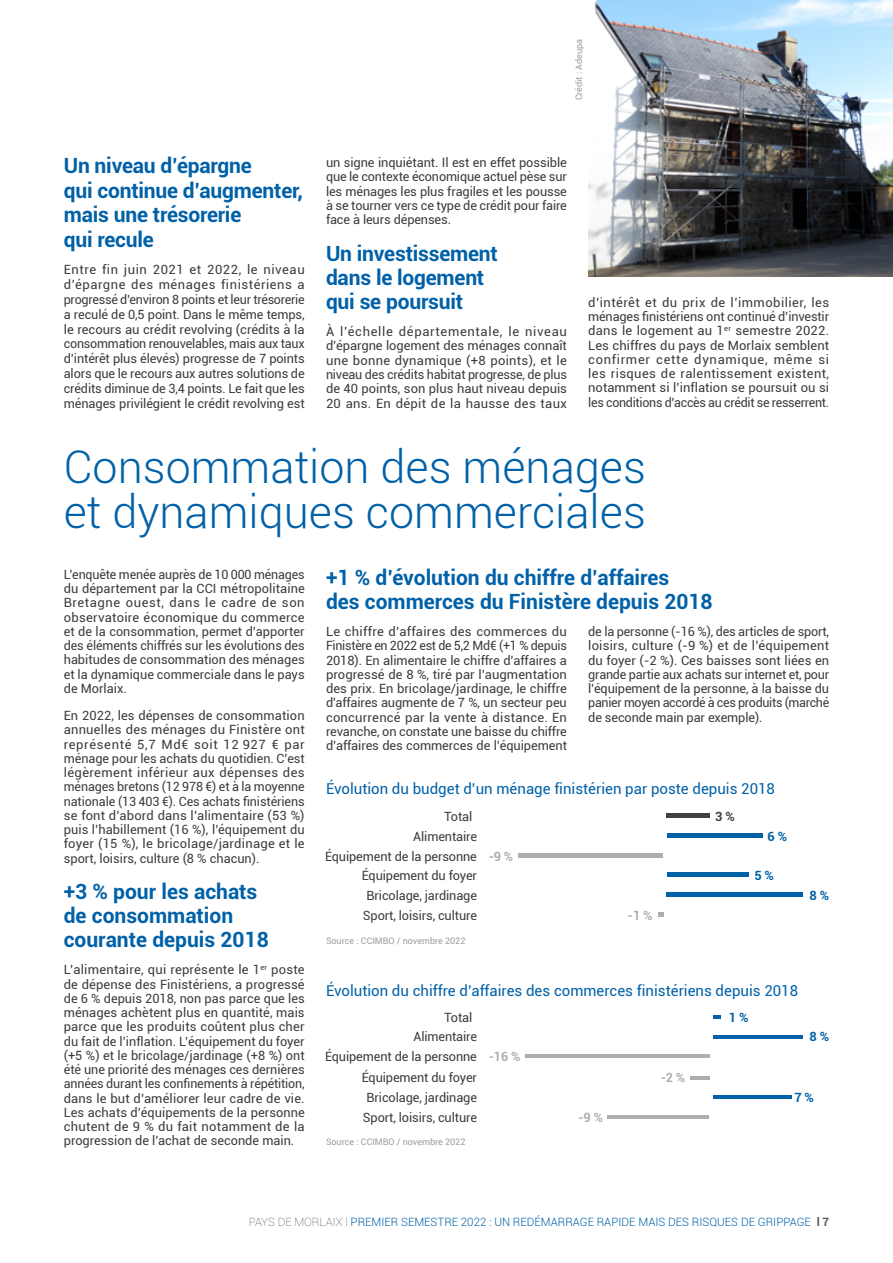
<style>
.page{position:relative;width:893px;height:1263px;background:#fff}
.page>*{position:absolute;margin:0;border:0;box-sizing:border-box;transform-origin:0 0}
.t1{font:300 45px/45px "Roboto";color:#0061a8}
.t2{font:700 21px/24px "Roboto";letter-spacing:-.01em;color:#0061a8}
.t3{font:15px "Roboto";color:#0061a8}
.t4{font:12.75px/14.2px "Roboto";letter-spacing:-.01em;color:#3c3c3b;text-align:justify}
.t5{font:700 12.75px "Roboto";color:#0061a8}
.t6{font:700 12.75px "Roboto";color:#aeaeae}
.t7{font:700 12.75px "Roboto";color:#424044}
.t8{font:300 11.55px "Roboto";color:#0061a8}
.t9{font:9px "Roboto";color:#9d9d9c}
.s1{font-weight:700;color:#aeaeae}
.s2{font-weight:100;color:#3c3c3b}
.s3{font-weight:100;color:#575756}
.s4{font-weight:700;color:#575756}
</style>
<div class="page">
<img style="left:588px;top:0;width:305px;height:276px">
<svg style="left:658px;top:912px;width:5px;height:5px"></svg>
<hr style="left:667px;top:814px;width:43px;height:4px;background:#424044">
<div style="left:518px;top:853px;width:145px;height:5px;background:#aeaeae"></div>
<div style="left:667px;top:833px;width:95px;height:5px;background:#0061a8"></div>
<div style="left:667px;top:872px;width:81px;height:5px;background:#0061a8"></div>
<div style="left:667px;top:892px;width:136px;height:5px;background:#0061a8"></div>
<svg style="left:713px;top:1015px;width:8px;height:4px"></svg>
<hr style="left:525px;top:1055px;width:184px;height:3px;background:#aeaeae">
<hr style="left:690px;top:1076px;width:19px;height:3px;background:#aeaeae">
<hr style="left:608px;top:1115px;width:101px;height:4px;background:#aeaeae">
<hr style="left:713px;top:1035px;width:90px;height:3px;background:#0061a8">
<hr style="left:713px;top:1096px;width:79px;height:3px;background:#0061a8">
<p class="t9" style="left:572px;top:100px;width:63px;rotate:-90deg">Crédit : Adeupa</p>
<h2 class="t2" style="left:64px;top:152px;width:241px;line-height:24.6px">Un niveau d’épargne<br>qui continue d’augmenter, mais une trésorerie<br>qui recule</h2>
<p class="t4" style="left:64px;top:262px;width:242px;line-height:14.9px">Entre fin juin 2021 et 2022, le niveau d’épargne des ménages finistériens a progressé d’environ 8 points et leur trésorerie a reculé de 0,5 point. Dans le même temps, le recours au crédit revolving (crédits à la consommation renouvelables, mais aux taux d’intérêt plus élevés) progresse de 7 points alors que le recours aux autres solutions de crédits diminue de 3,4 points. Le fait que les ménages privilégient le crédit revolving est</p>
<p class="t4" style="left:326px;top:155px;width:242px">un signe inquiétant. Il est en effet possible que le contexte économique actuel pèse sur les ménages les plus fragiles et les pousse à se tourner vers ce type de crédit pour faire face à leurs dépenses.</p>
<h2 class="t2" style="left:326px;top:241px;width:173px">Un investissement dans le logement qui se poursuit</h2>
<p class="t4" style="left:326px;top:324px;width:242px">À l’échelle départementale, le niveau d’épargne logement des ménages connaît une bonne dynamique (+8 points), et le niveau des crédits habitat progresse, de plus de 40 points, son plus haut niveau depuis 20 ans. En dépit de la hausse des taux</p>
<h1 class="t1" style="left:64px;top:443px;width:584px">Consommation des ménages et dynamiques commerciales</h1>
<p class="t4" style="left:588px;top:295px;width:242px">d’intérêt et du prix de l’immobilier, les ménages finistériens ont continué d’investir dans le logement au 1<sup>er</sup> semestre 2022.<br>Les chiffres du pays de Morlaix semblent confirmer cette dynamique, même si les risques de ralentissement existent, notamment si l’inflation se poursuit ou si les conditions d’accès au crédit se resserrent.</p>
<p class="t4" style="left:64px;top:567px;width:242px">L’enquête menée auprès de 10 000 ménages du département par la CCI métropolitaine Bretagne ouest, dans le cadre de son observatoire économique du commerce et de la consommation, permet d’apporter des éléments chiffrés sur les évolutions des habitudes de consommation des ménages et la dynamique commerciale dans le pays de Morlaix.</p>
<p class="t4" style="left:64px;top:708px;width:242px">En 2022, les dépenses de consommation annuelles des ménages du Finistère ont représenté 5,7 Md€ soit 12 927 € par ménage pour les achats du quotidien. C’est légèrement inférieur aux dépenses des ménages bretons (12 978 €) et à la moyenne nationale (13 403 €). Ces achats finistériens se font d’abord dans l’alimentaire (53 %) puis l’habillement (16 %), l’équipement du foyer (15 %), le bricolage/jardinage et le sport, loisirs, culture (8 % chacun).</p>
<h2 class="t2" style="left:64px;top:879px;width:206px">+3 % pour les achats de consommation courante depuis 2018</h2>
<p class="t4" style="left:64px;top:962px;width:242px">L’alimentaire, qui représente le 1<sup>er</sup> poste de dépense des Finistériens, a progressé de 6 % depuis 2018, non pas parce que les ménages achètent plus en quantité, mais parce que les produits coûtent plus cher du fait de l’inflation. L’équipement du foyer (+5 %) et le bricolage/jardinage (+8 %) ont été une priorité des ménages ces dernières années durant les confinements à répétition, dans le but d’améliorer leur cadre de vie.<br>Les achats d’équipements de la personne chutent de 9 % du fait notamment de la progression de l’achat de seconde main.</p>
<h2 class="t2" style="left:326px;top:565px;width:388px">+1 % d’évolution du chiffre d’affaires<br>des commerces du Finistère depuis 2018</h2>
<p class="t4" style="left:326px;top:624px;width:242px">Le chiffre d’affaires des commerces du Finistère en 2022 est de 5,2 Md€ (+1 % depuis 2018). En alimentaire le chiffre d’affaires a progressé de 8 %, tiré par l’augmentation des prix. En bricolage/jardinage, le chiffre d'affaires augmente de 7 %, un secteur peu concurrencé par la vente à distance. En revanche, on constate une baisse du chiffre d’affaires des commerces de l’équipement</p>
<p class="t4" style="left:588px;top:624px;width:242px">de la personne (-16 %), des articles de sport, loisirs, culture (-9 %) et de l’équipement du foyer (-2 %). Ces baisses sont liées en grande partie aux achats sur internet et, pour l’équipement de la personne, à la baisse du panier moyen accordé à ces produits (marché de seconde main par exemple).</p>
<p class="t3" style="left:326px;top:778px;width:451px">Évolution du budget d’un ménage finistérien par poste depuis 2018</p>
<p class="t4" style="left:444px;top:809px;width:30px">Total</p>
<p class="t7" style="left:715px;top:807px;width:21px">3%</p>
<p class="t4" style="left:325px;top:849px;width:190px">Équipement de la personne <span class="s1">-9 %</span></p>
<p class="t4" style="left:413px;top:828px;width:65px">Alimentaire</p>
<p class="t5" style="left:767px;top:827px;width:21px">6%</p>
<p class="t4" style="left:362px;top:867px;width:117px">Équipement du foyer</p>
<p class="t5" style="left:754px;top:866px;width:21px">5%</p>
<p class="t4" style="left:367px;top:887px;width:112px">Bricolage, jardinage</p>
<p class="t5" style="left:809px;top:886px;width:21px">8%</p>
<p class="t4" style="left:363px;top:907px;width:116px">Sport, loisirs, culture</p>
<p class="t6" style="left:628px;top:906px;width:27px">-1 %</p>
<p class="t9" style="left:326px;top:934px;width:141px">Source : CCIMBO / novembre 2022</p>
<p class="t3" style="left:326px;top:980px;width:474px">Évolution du chiffre d’affaires des commerces finistériens depuis 2018</p>
<p class="t4" style="left:444px;top:1009px;width:30px">Total</p>
<p class="t5" style="left:729px;top:1008px;width:21px">1%</p>
<p class="t4" style="left:325px;top:1045px;width:197px;line-height:21.3px;text-align:center">Équipement de la personne <span class="s1">-16 %<br></span>Équipement du foyer</p>
<p class="t4" style="left:413px;top:1029px;width:65px">Alimentaire</p>
<p class="t5" style="left:809px;top:1028px;width:21px">8%</p>
<p class="t6" style="left:661px;top:1069px;width:26px">-2 %</p>
<p class="t4" style="left:367px;top:1090px;width:112px">Bricolage, jardinage</p>
<p class="t5" style="left:794px;top:1089px;width:21px">7%</p>
<p class="t4" style="left:363px;top:1110px;width:116px">Sport, loisirs, culture</p>
<p class="t6" style="left:578px;top:1108px;width:27px">-9 %</p>
<p class="t9" style="left:326px;top:1136px;width:141px">Source : CCIMBO / novembre 2022</p>
<p class="t8" style="left:249px;top:1214px;width:582px"><span class="s2">PAYS DE MORLAIX</span> <span class="s3">l</span> PREMIER SEMESTRE 2022 : UN REDÉMARRAGE RAPIDE MAIS DES RISQUES DE GRIPPAGE <span class="s4">l 7</span></p>
</div>
